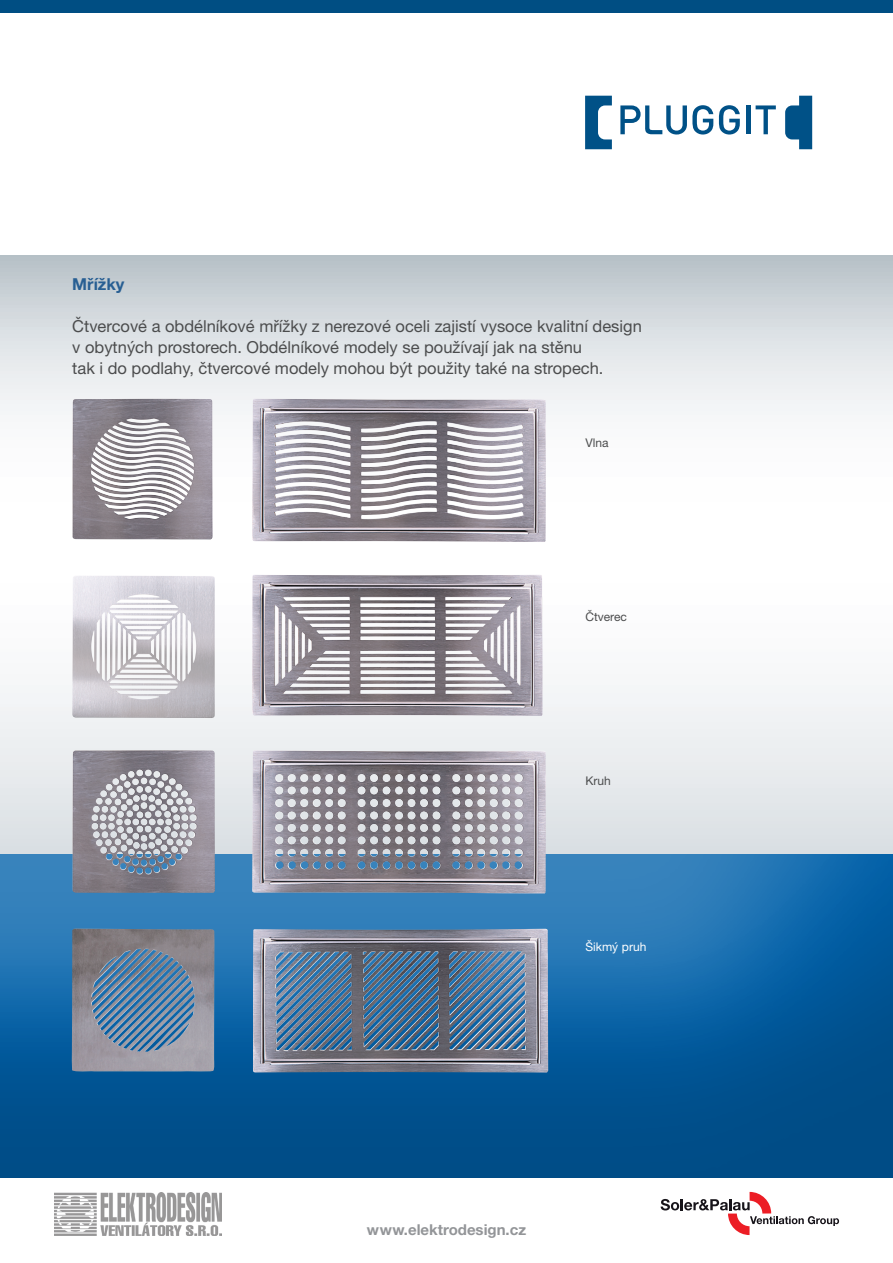
<style>
.page{position:relative;width:893px;height:1263px;background:#fff}
.page>*{position:absolute;margin:0;border:0;box-sizing:border-box;transform-origin:0 0}
.t1{font:16.5px/21px "Helvetica Neue LT Pro";color:#4b4c4d}
.t2{font:700 16.5px "Helvetica Neue LT Pro";color:#285f93}
.t3{font:700 15px "Helvetica Neue LT Pro";color:#939598}
.t4{font:12px "Helvetica Neue LT Pro";color:#4b4c4d}
.t5{font:12px "Helvetica Neue LT Pro";color:#fff}
</style>
<div class="page">
<svg style="left:0;top:255px;width:893px;height:595px"></svg>
<div style="left:0;top:850px;width:893px;height:330px;background:#231f20;opacity:.24"></div>
<div style="left:0;top:0;width:893px;height:13px;background:#004e83"></div>
<svg style="left:585px;top:96px;width:27px;height:53px"></svg>
<svg style="left:785px;top:96px;width:27px;height:53px"></svg>
<svg style="left:719px;top:105px;width:21px;height:30px"></svg>
<hr style="left:746px;top:105px;width:4px;height:29px;background:#005187">
<svg style="left:756px;top:105px;width:20px;height:29px"></svg>
<svg style="left:620px;top:105px;width:93px;height:30px"></svg>
<svg style="left:661px;top:1192px;width:178px;height:43px"></svg>
<img style="left:54px;top:1193px;width:168px;height:42px">
<img style="left:252px;top:750px;width:294px;height:143px">
<img style="left:252px;top:399px;width:294px;height:143px">
<img style="left:253px;top:929px;width:295px;height:143px">
<img style="left:252px;top:575px;width:291px;height:141px">
<img style="left:72px;top:399px;width:141px;height:140px">
<img style="left:72px;top:576px;width:143px;height:142px">
<img style="left:72px;top:750px;width:143px;height:143px">
<img style="left:72px;top:928px;width:142px;height:144px">
<p class="t2" style="left:72px;top:274px;width:54px">Mřížky</p>
<p class="t1" style="left:72px;top:316px;width:571px">Čtvercové a obdélníkové mřížky z nerezové oceli zajistí vysoce kvalitní design v obytných prostorech. Obdélníkové modely se používají jak na stěnu<br>tak i do podlahy, čtvercové modely mohou být použity také na stropech.</p>
<p class="t4" style="left:585px;top:435px;width:25px">Vlna</p>
<p class="t4" style="left:585px;top:609px;width:43px">Čtverec</p>
<p class="t4" style="left:585px;top:774px;width:27px">Kruh</p>
<p class="t5" style="left:585px;top:939px;width:63px">Šikmý pruh</p>
<p class="t3" style="left:367px;top:1220px;width:161px">www.elektrodesign.cz</p>
</div>
